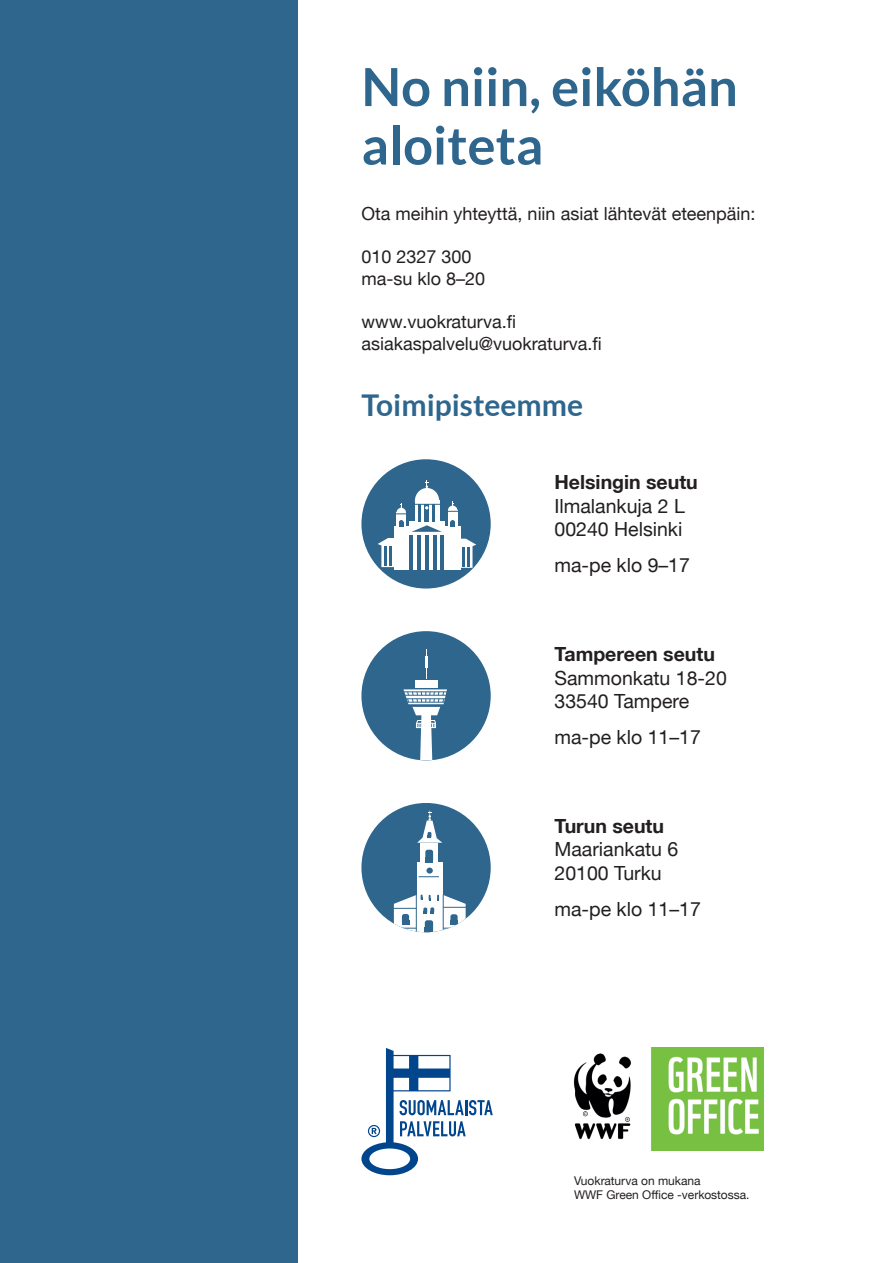
<style>
.page{position:relative;width:893px;height:1263px;background:#fff}
.page>*{position:absolute;margin:0;border:0;box-sizing:border-box;transform-origin:0 0}
.t1{font:700 52.5px/58.5px "Lato";color:#2e668e}
.t2{font:700 30px "Lato";color:#2e668e}
.t3{font:19.5px/23.4px "Helvetica Neue LTW1 G";color:#231f20}
.t4{font:700 19.5px "Helvetica Neue LTW1 G";color:#231f20}
.t5{font:18px/21.6px "Helvetica Neue LTW1 G";color:#231f20}
.t6{font:12px/14.4px "Helvetica Neue LTW1 G";color:#231f20}
</style>
<div class="page">
<div style="left:0;top:0;width:298px;height:1263px;background:#2e668e"></div>
<svg style="left:361px;top:1048px;width:132px;height:127px"></svg>
<img style="left:573px;top:1048px;width:191px;height:103px">
<div style="left:361px;top:459px;width:130px;height:129px;background:#2e668e;border-radius:65px"></div>
<div style="left:415px;top:500px;width:24px;height:26px;background:#fff"></div>
<div style="left:415px;top:488px;width:24px;height:26px;background:#fff;border-radius:50%"></div>
<div style="left:394px;top:526px;width:66px;height:43px;background:#fff"></div>
<div style="left:409px;top:522px;width:36px;height:14px;background:#fff"></div>
<div style="left:448px;top:510px;width:9px;height:22px;background:#fff"></div>
<svg style="left:450px;top:520px;width:5px;height:7px"></svg>
<div style="left:396px;top:512px;width:10px;height:23px;background:#fff"></div>
<svg style="left:399px;top:520px;width:5px;height:7px"></svg>
<svg style="left:412px;top:525px;width:30px;height:7px"></svg>
<hr style="left:418px;top:504px;width:3px;height:18px;background:#2e668e">
<hr style="left:425px;top:504px;width:4px;height:18px;background:#2e668e">
<hr style="left:432px;top:504px;width:3px;height:18px;background:#2e668e">
<hr style="left:409px;top:535px;width:4px;height:36px;background:#2e668e">
<hr style="left:417px;top:535px;width:4px;height:36px;background:#2e668e">
<hr style="left:425px;top:535px;width:4px;height:36px;background:#2e668e">
<hr style="left:433px;top:535px;width:4px;height:36px;background:#2e668e">
<hr style="left:440px;top:535px;width:4px;height:36px;background:#2e668e">
<svg style="left:425px;top:481px;width:4px;height:8px"></svg>
<svg style="left:396px;top:504px;width:10px;height:10px"></svg>
<svg style="left:378px;top:538px;width:16px;height:29px"></svg>
<svg style="left:460px;top:539px;width:16px;height:29px"></svg>
<svg style="left:415px;top:502px;width:43px;height:10px"></svg>
<div style="left:361px;top:631px;width:130px;height:129px;background:#2e668e;border-radius:65px"></div>
<div style="left:415px;top:680px;width:23px;height:7px;background:#fff"></div>
<hr style="left:426px;top:649px;width:1px;height:30px;background:#fff">
<svg style="left:425px;top:657px;width:3px;height:11px"></svg>
<svg style="left:403px;top:689px;width:45px;height:71px"></svg>
<div style="left:361px;top:803px;width:130px;height:129px;background:#2e668e;border-radius:64px"></div>
<div style="left:417px;top:863px;width:26px;height:69px;background:#fff"></div>
<div style="left:420px;top:843px;width:18px;height:20px;background:#fff"></div>
<div style="left:425px;top:850px;width:8px;height:12px;background:#2e668e;border-radius:2px"></div>
<div style="left:425px;top:857px;width:8px;height:6px;background:#2e668e"></div>
<svg style="left:419px;top:876px;width:20px;height:1px"></svg>
<div style="left:426px;top:867px;width:7px;height:6px;background:#2e668e;border-radius:50%"></div>
<svg style="left:417px;top:811px;width:25px;height:32px"></svg>
<svg style="left:392px;top:895px;width:75px;height:37px"></svg>
<h1 class="t1" style="left:361px;top:57px;width:378px">No niin, eiköhän aloiteta</h1>
<p class="t5" style="left:361px;top:203px;width:396px">Ota meihin yhteyttä, niin asiat lähtevät eteenpäin:</p>
<p class="t5" style="left:361px;top:246px;width:125px">010 2327 300 ma-su klo 8–20</p>
<p class="t5" style="left:361px;top:311px;width:242px">www.vuokraturva.fi asiakaspalvelu@vuokraturva.fi</p>
<h2 class="t2" style="left:361px;top:388px;width:223px">Toimipisteemme</h2>
<p class="t4" style="left:554px;top:470px;width:145px">Helsingin seutu</p>
<p class="t3" style="left:554px;top:494px;width:132px">Ilmalankuja 2 L<br>00240 Helsinki</p>
<p class="t3" style="left:554px;top:554px;width:137px">ma-pe klo 9–17</p>
<p class="t4" style="left:554px;top:642px;width:162px">Tampereen seutu</p>
<p class="t3" style="left:554px;top:666px;width:174px">Sammonkatu 18-20<br>33540 Tampere</p>
<p class="t3" style="left:554px;top:725px;width:148px">ma-pe klo 11–17</p>
<p class="t4" style="left:554px;top:814px;width:111px">Turun seutu</p>
<p class="t3" style="left:554px;top:838px;width:125px">Maariankatu 6<br>20100 Turku</p>
<p class="t3" style="left:554px;top:897px;width:148px">ma-pe klo 11–17</p>
<p class="t6" style="left:574px;top:1173px;width:177px">Vuokraturva on mukana<br>WWF Green Office -verkostossa.</p>
</div>
